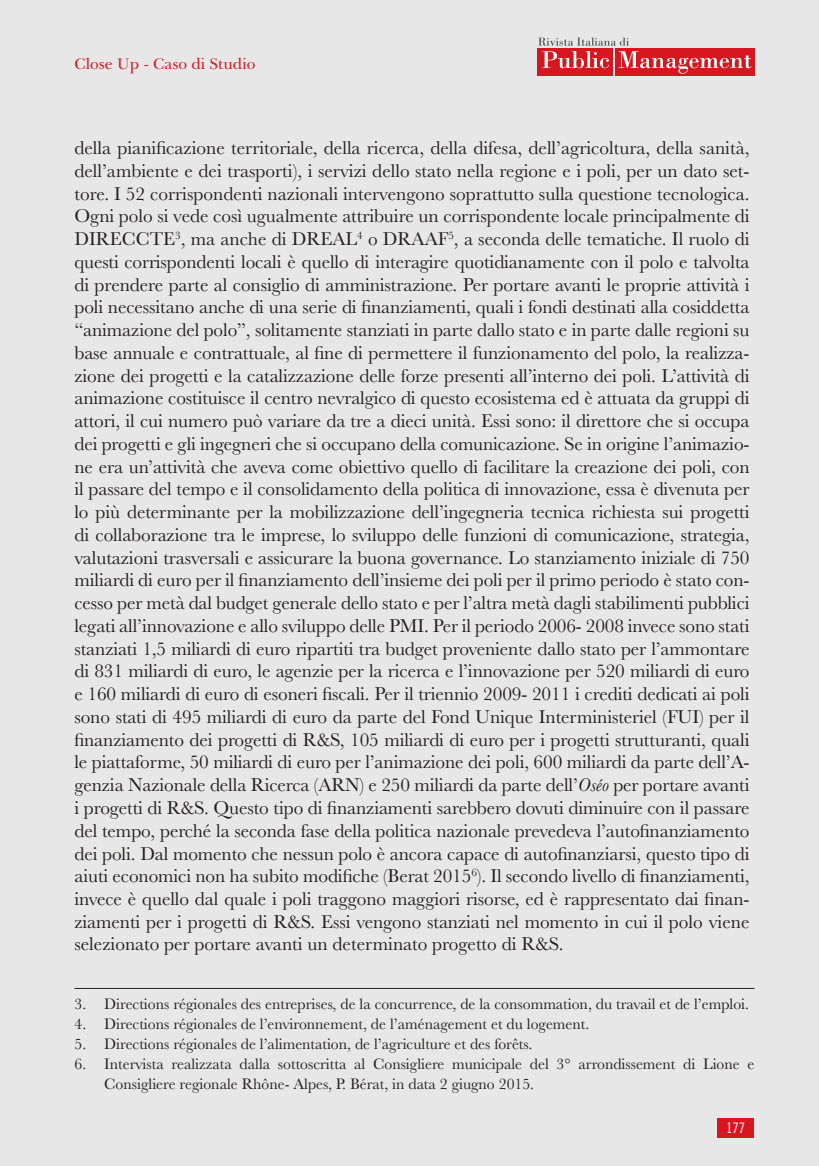
<style>
.page{position:relative;width:819px;height:1166px;background:#e6e7e6}
.page>*{position:absolute;margin:0;border:0;box-sizing:border-box;transform-origin:0 0}
.t1{font:19.25px/22.8px "Baskerville";color:#231f20;text-align:justify}
.t2{font:15.75px/20.1px "Baskerville";color:#231f20}
.t3{font:15.75px "Baskerville BT";color:#d7171f}
.t4{font:14.35px "Trade Gothic Cond Eighteen";color:#fff}
.s1{font-style:italic}
</style>
<div class="page">
<div style="left:717px;top:1118px;width:36px;height:20px;background:#d7171f"></div>
<div style="left:537px;top:48px;width:76px;height:27px;background:#d7171f"></div>
<div style="left:615px;top:48px;width:139px;height:27px;background:#d7171f"></div>
<svg style="left:538px;top:37px;width:213px;height:37px"></svg>
<hr style="left:74px;top:988px;width:680px;height:1px;background:#231f20">
<p class="t3" style="left:74px;top:52px;width:95px">Special Focus</p>
<p class="t3" style="left:74px;top:53px;width:182px">Close Up - Caso di Studio</p>
<p class="t1" style="left:74px;top:137px;width:676px">della pianificazione territoriale, della ricerca, della difesa, dell’agricoltura, della sanità, dell’ambiente e dei trasporti), i servizi dello stato nella regione e i poli, per un dato set&shy;tore. I 52 corrispondenti nazionali intervengono soprattutto sulla questione tecnologica.<br>Ogni polo si vede così ugualmente attribuire un corrispondente locale principalmente di DIRECCTE<sup>3</sup>, ma anche di DREAL<sup>4</sup> o DRAAF<sup>5</sup>, a seconda delle tematiche. Il ruolo di questi corrispondenti locali è quello di interagire quotidianamente con il polo e talvolta di prendere parte al consiglio di amministrazione. Per portare avanti le proprie attività i poli necessitano anche di una serie di finanziamenti, quali i fondi destinati alla cosiddetta “animazione del polo”, solitamente stanziati in parte dallo stato e in parte dalle regioni su base annuale e contrattuale, al fine di permettere il funzionamento del polo, la realizza&shy;zione dei progetti e la catalizzazione delle forze presenti all’interno dei poli. L’attività di animazione costituisce il centro nevralgico di questo ecosistema ed è attuata da gruppi di attori, il cui numero può variare da tre a dieci unità. Essi sono: il direttore che si occupa dei progetti e gli ingegneri che si occupano della comunicazione. Se in origine l’animazio&shy;ne era un’attività che aveva come obiettivo quello di facilitare la creazione dei poli, con il passare del tempo e il consolidamento della politica di innovazione, essa è divenuta per lo più determinante per la mobilizzazione dell’ingegneria tecnica richiesta sui progetti di collaborazione tra le imprese, lo sviluppo delle funzioni di comunicazione, strategia, valutazioni trasversali e assicurare la buona governance. Lo stanziamento iniziale di 750 miliardi di euro per il finanziamento dell’insieme dei poli per il primo periodo è stato con&shy;cesso per metà dal budget generale dello stato e per l’altra metà dagli stabilimenti pubblici legati all’innovazione e allo sviluppo delle PMI. Per il periodo 2006- 2008 invece sono stati stanziati 1,5 miliardi di euro ripartiti tra budget proveniente dallo stato per l’ammontare di 831 miliardi di euro, le agenzie per la ricerca e l’innovazione per 520 miliardi di euro e 160 miliardi di euro di esoneri fiscali. Per il triennio 2009- 2011 i crediti dedicati ai poli sono stati di 495 miliardi di euro da parte del Fond Unique Interministeriel (FUI) per il finanziamento dei progetti di R&amp;S, 105 miliardi di euro per i progetti strutturanti, quali le piattaforme, 50 miliardi di euro per l’animazione dei poli, 600 miliardi da parte dell’A&shy;genzia Nazionale della Ricerca (ARN) e 250 miliardi da parte dell’<span class="s1">Oséo</span> per portare avanti i progetti di R&amp;S. Questo tipo di finanziamenti sarebbero dovuti diminuire con il passare del tempo, perché la seconda fase della politica nazionale prevedeva l’autofinanziamento dei poli. Dal momento che nessun polo è ancora capace di autofinanziarsi, questo tipo di aiuti economici non ha subito modifiche (Berat 2015<sup>6</sup>). Il secondo livello di finanziamenti, invece è quello dal quale i poli traggono maggiori risorse, ed è rappresentato dai finan&shy;ziamenti per i progetti di R&amp;S. Essi vengono stanziati nel momento in cui il polo viene selezionato per portare avanti un determinato progetto di R&amp;S.</p>
<p class="t2" style="left:74px;top:993px;width:676px">3. Directions régionales des entreprises, de la concurrence, de la consommation, du travail et de l’emploi.</p>
<p class="t2" style="left:74px;top:1014px;width:516px">4. Directions régionales de l’environnement, de l’aménagement et du logement.</p>
<p class="t2" style="left:74px;top:1034px;width:459px">5. Directions régionales de l’alimentation, de l’agriculture et des forêts.</p>
<p class="t2" style="left:104px;top:1054px;width:651px;text-indent:-30px">6. Intervista realizzata dalla sottoscritta al Consigliere municipale del 3° arrondissement di Lione e<br>Consigliere regionale Rhône- Alpes, P. Bérat, in data 2 giugno 2015.</p>
<p class="t4" style="left:726px;top:1120px;width:21px">177</p>
</div>
